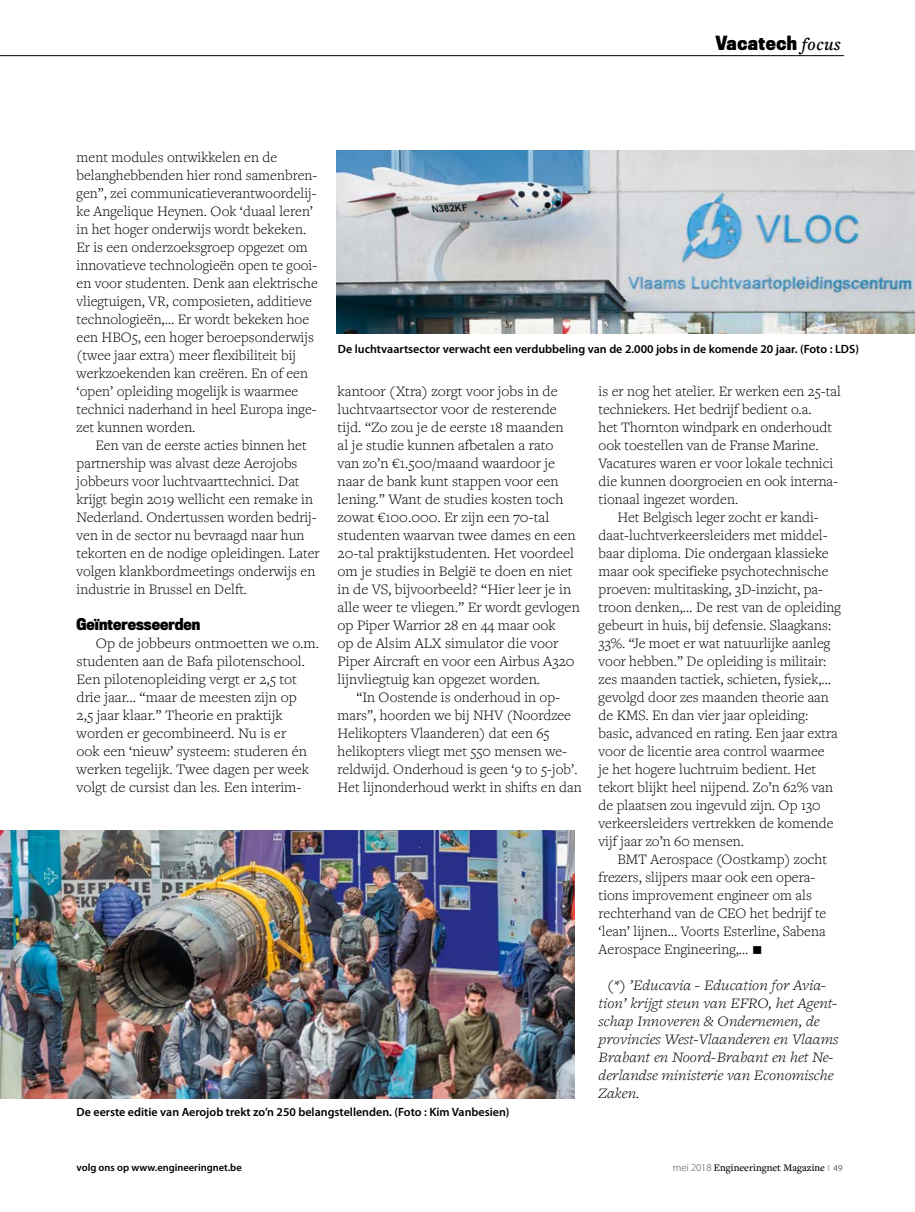
<style>
.page{position:relative;width:915px;height:1212px;background:#fff}
.page>*{position:absolute;margin:0;border:0;box-sizing:border-box;transform-origin:0 0}
.t1{font:700 18px "Titling Gothic FB Cond";letter-spacing:.03em;color:#000}
.t2{font:300 15px/18px "Freight Text Pro";color:#000}
.t3{font:italic 300 15px/18px "Freight Text Pro";color:#000;scale:1.1 1}
.t4{font:700 15px "Titling Gothic FB Cond";color:#000}
.t5{font:600 12px "Myriad Pro";color:#000}
.t6{font:500 10.5px "Freight Text Pro";color:#000}
.t7{font:600 10.5px "Myriad Pro";color:#000}
.s1{font-family:"Freight Text Pro";font-weight:600;font-style:italic}
.s2{font-family:"Myriad Pro";font-weight:300;color:#494948}
.s3{font-family:"Myriad Pro";font-weight:600;font-size:9px;color:#b1b2b3}
.s4{font-family:"Myriad Pro";font-weight:300;font-size:9px}
</style>
<div class="page">
<hr style="left:0;top:55px;width:843px;height:1px;background:#000">
<img style="left:336px;top:151px;width:578px;height:183px">
<img style="left:1px;top:830px;width:573px;height:268px">
<p class="t1" style="left:715px;top:32px;width:127px">Vacatech <span class="s1">focus</span></p>
<p class="t2" style="left:77px;top:148px;width:242px">ment modules ontwikkelen en de belanghebbenden hier rond samenbren&shy;gen”, zei communicatieverantwoordelij&shy;ke Angelique Heynen. Ook ‘duaal leren’ in het hoger onderwijs wordt bekeken.<br>Er is een onderzoeksgroep opgezet om innovatieve technologieën open te gooi&shy;en voor studenten. Denk aan elektrische vliegtuigen, VR, composieten, additieve technologieën,… Er wordt bekeken hoe een HBO5, een hoger beroepsonderwijs (twee jaar extra) meer flexibiliteit bij werkzoekenden kan creëren. En of een ‘open’ opleiding mogelijk is waarmee technici naderhand in heel Europa inge&shy;zet kunnen worden.</p>
<p class="t2" style="left:77px;top:436px;width:244px;text-indent:19px">Een van de eerste acties binnen het partnership was alvast deze Aerojobs jobbeurs voor luchtvaarttechnici. Dat krijgt begin 2019 wellicht een remake in Nederland. Ondertussen worden bedrij&shy;ven in de sector nu bevraagd naar hun tekorten en de nodige opleidingen. Later volgen klankbordmeetings onderwijs en industrie in Brussel en Delft.</p>
<p class="t4" style="left:77px;top:615px;width:125px">Geïnteresseerden</p>
<p class="t2" style="left:77px;top:634px;width:244px;text-indent:19px">Op de jobbeurs ontmoetten we o.m. studenten aan de Bafa pilotenschool.<br>Een pilotenopleiding vergt er 2,5 tot drie jaar… “maar de meesten zijn op<br>2,5 jaar klaar.” Theorie en praktijk worden er gecombineerd. Nu is er<br>ook een ‘nieuw’ systeem: studeren én werken tegelijk. Twee dagen per week volgt de cursist dan les. Een interim-</p>
<p class="t5" style="left:338px;top:342px;width:522px">De luchtvaartsector verwacht een verdubbeling van de 2.000 jobs in de komende 20 jaar. (Foto : LDS)</p>
<p class="t2" style="left:337px;top:382px;width:244px">kantoor (Xtra) zorgt voor jobs in de luchtvaartsector voor de resterende tijd. “Zo zou je de eerste 18 maanden<br>al je studie kunnen afbetalen a rato<br>van zo’n €1.500/maand waardoor je naar de bank kunt stappen voor een lening.” Want de studies kosten toch zowat €100.000. Er zijn een 70-tal studenten waarvan twee dames en een 20-tal praktijkstudenten. Het voordeel om je studies in België te doen en niet in de VS, bijvoorbeeld? “Hier leer je in alle weer te vliegen.” Er wordt gevlogen op Piper Warrior 28 en 44 maar ook<br>op de Alsim ALX simulator die voor Piper Aircraft en voor een Airbus A320 lijnvliegtuig kan opgezet worden.</p>
<p class="t2" style="left:337px;top:688px;width:245px;text-indent:19px">“In Oostende is onderhoud in op&shy;mars”, hoorden we bij NHV (Noordzee Helikopters Vlaanderen) dat een 65 helikopters vliegt met 550 mensen we&shy;reldwijd. Onderhoud is geen ‘9 to 5-job’.<br>Het lijnonderhoud werkt in shifts en dan</p>
<p class="t2" style="left:598px;top:382px;width:244px">is er nog het atelier. Er werken een 25-tal techniekers. Het bedrijf bedient o.a.<br>het Thornton windpark en onderhoudt ook toestellen van de Franse Marine.<br>Vacatures waren er voor lokale technici die kunnen doorgroeien en ook interna&shy;tionaal ingezet worden.</p>
<p class="t2" style="left:598px;top:508px;width:244px;text-indent:19px">Het Belgisch leger zocht er kandi&shy;daat-luchtverkeersleiders met middel&shy;baar diploma. Die ondergaan klassieke maar ook specifieke psychotechnische proeven: multitasking, 3D-inzicht, pa&shy;troon denken,… De rest van de opleiding gebeurt in huis, bij defensie. Slaagkans:<br>33%. “Je moet er wat natuurlijke aanleg voor hebben.” De opleiding is militair: zes maanden tactiek, schieten, fysiek,… gevolgd door zes maanden theorie aan de KMS. En dan vier jaar opleiding: basic, advanced en rating. Een jaar extra voor de licentie area control waarmee<br>je het hogere luchtruim bedient. Het tekort blijkt heel nijpend. Zo’n 62% van de plaatsen zou ingevuld zijn. Op 130 verkeersleiders vertrekken de komende vijf jaar zo’n 60 mensen.</p>
<p class="t2" style="left:598px;top:850px;width:230px;text-indent:19px">BMT Aerospace (Oostkamp) zocht frezers, slijpers maar ook een opera&shy;tions improvement engineer om als rechterhand van de CEO het bedrijf te ‘lean’ lijnen… Voorts Esterline, Sabena Aerospace Engineering,… ■</p>
<p class="t3" style="left:598px;top:976px;width:219px;text-indent:8px">(*) ’Educavia - Education for Avia&shy;tion’ krijgt steun van EFRO, het Agent&shy;schap Innoveren &amp; Ondernemen, de provincies West-Vlaanderen en Vlaams<br>Brabant en Noord-Brabant en het Ne&shy;derlandse ministerie van Economische<br>Zaken.</p>
<p class="t5" style="left:77px;top:1105px;width:434px">De eerste editie van Aerojob trekt zo’n 250 belangstellenden. (Foto : Kim Vanbesien)</p>
<p class="t7" style="left:77px;top:1161px;width:167px">volg ons op www.engineeringnet.be</p>
<p class="t6" style="left:672px;top:1161px;width:171px"><span class="s2">mei 2018</span> Engineeringnet Magazine <span class="s3">I</span> <span class="s4">49</span></p>
</div>
